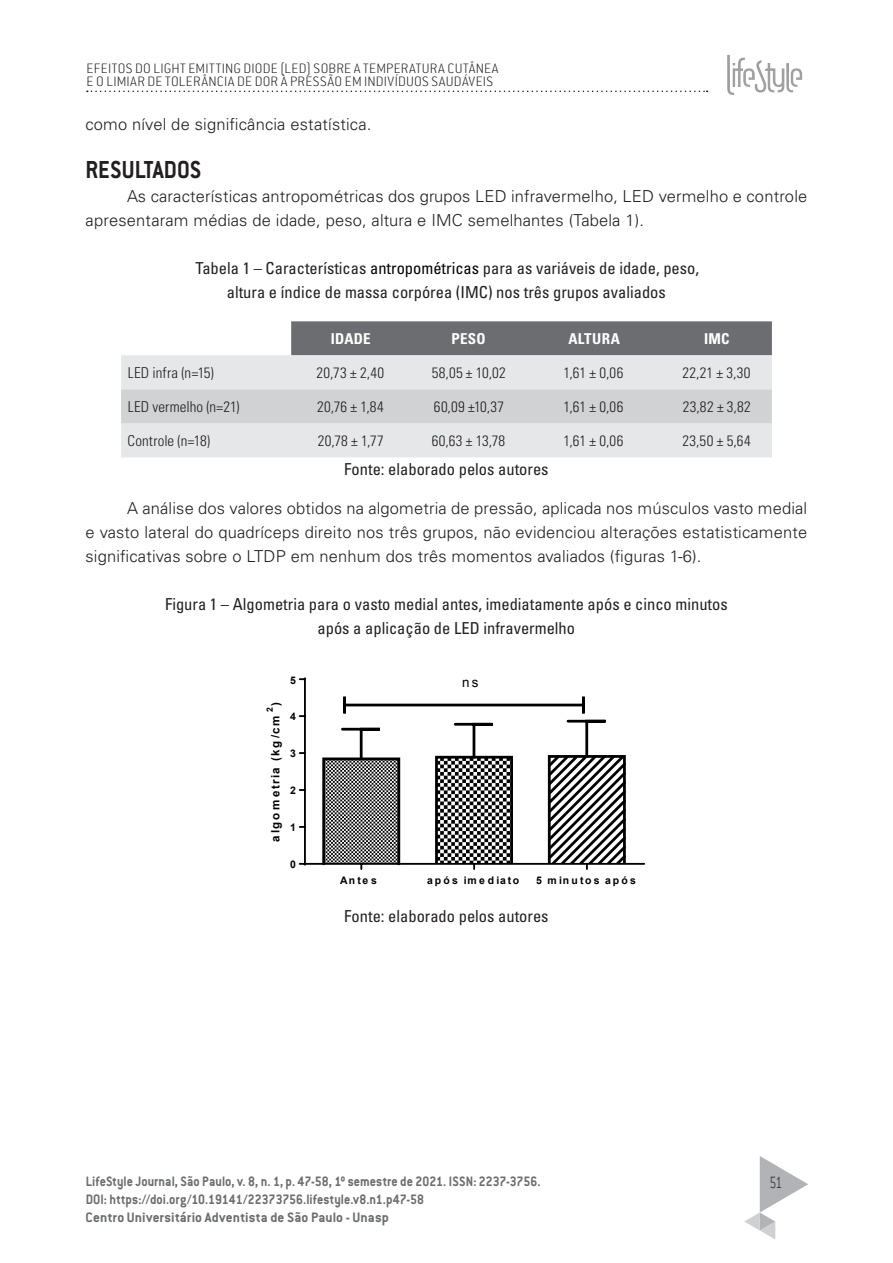
<style>
.page{position:relative;width:893px;height:1263px;background:#fff}
.page>*{position:absolute;margin:0;border:0;box-sizing:border-box;transform-origin:0 0}
.T2{font:700 27px "Conduit ITC Std";color:#231f20;scale:.9 1}
.t1{font:200 18px "Conduit ITC Std";color:#231f20;scale:.75 1}
.CORPO{font:300 16.5px/24px "Univers LT Std";letter-spacing:.01em;color:#231f20}
.Legenda{font:condensed 16.5px/24px "Univers LT Std";color:#231f20;text-align:center}
.Legenda2{font:condensed 16.5px "Univers LT Std";color:#231f20}
.t2{font:700 15px/18px "Conduit ITC Std";letter-spacing:.005em;color:#6c6d70;scale:.91 1}
.Celula{font:300 condensed 15px "Univers LT Std";letter-spacing:.015em;color:#231f20}
.t3{font:200 15px/13.5px "Conduit ITC Std";letter-spacing:.02em;color:#231f20}
.Cabeçalho{font:700 condensed 15px "Univers LT Std";letter-spacing:.015em;color:#fff}
.t4{font:13.35px "Arial";color:#000}
.t5{font:700 11.55px "Arial";letter-spacing:.175em;color:#000}
.t6{font:700 10.5px "Arial";letter-spacing:.215em;color:#000}
.t7{font:700 10.5px "Arial";letter-spacing:.195em;color:#000}
.t8{font:700 8.55px "Arial";color:#000}
.s1{color:#000}
</style>
<div class="page">
<svg style="left:744px;top:1156px;width:64px;height:83px"></svg>
<svg style="left:87px;top:91px;width:621px;height:1px"></svg>
<div style="left:727px;top:54px;width:77px;height:43px;background:#231f20;opacity:.75"></div>
<div style="left:291px;top:321px;width:481px;height:34px;background:#6c6d70"></div>
<div style="left:121px;top:355px;width:651px;height:102px;background:#e6e7e9"></div>
<div style="left:121px;top:389px;width:651px;height:34px;background:#d1d2d4"></div>
<div style="left:322px;top:757px;width:78px;height:108px;border:3px solid #000"></div>
<hr style="left:304px;top:863px;width:340px;height:2px;background:#000">
<svg style="left:324px;top:727px;width:75px;height:142px"></svg>
<svg style="left:435px;top:722px;width:78px;height:147px"></svg>
<svg style="left:545px;top:719px;width:83px;height:150px"></svg>
<hr style="left:304px;top:678px;width:2px;height:187px;background:#000">
<hr style="left:345px;top:704px;width:238px;height:2px;background:#000">
<hr style="left:582px;top:697px;width:3px;height:16px;background:#000">
<hr style="left:343px;top:697px;width:3px;height:16px;background:#000">
<p class="t3" style="left:87px;top:61px;width:414px">EFEITOS DO LIGHT EMITTING DIODE (LED) SOBRE A TEMPERATURA CUTÂNEA<br>E O LIMIAR DE TOLERÂNCIA DE DOR À PRESSÃO EM INDIVÍDUOS SAUDÁVEIS</p>
<p class="CORPO" style="left:85px;top:112px;width:287px">como nível de significância estatística.</p>
<p class="T2" style="left:85px;top:154px;width:130px">RESULTADOS</p>
<p class="CORPO" style="left:86px;top:184px;width:723px;text-indent:41px">As características antropométricas dos grupos LED infravermelho, LED vermelho e controle apresentaram médias de idade, peso, altura e IMC semelhantes (Tabela 1).</p>
<p class="Legenda" style="left:195px;top:256px;width:505px">Tabela 1 – Características <span class="s1">antropométricas</span> para as variáveis de idade, peso, altura e índice de massa corpórea (IMC) nos três grupos avaliados</p>
<p class="Cabeçalho" style="left:331px;top:329px;width:41px">IDADE</p>
<p class="Cabeçalho" style="left:451px;top:329px;width:36px">PESO</p>
<p class="Cabeçalho" style="left:568px;top:329px;width:53px">ALTURA</p>
<p class="Cabeçalho" style="left:704px;top:329px;width:27px">IMC</p>
<p class="Celula" style="left:128px;top:363px;width:87px">LED infra (n=15)</p>
<p class="Celula" style="left:316px;top:363px;width:69px">20,73 ± 2,40</p>
<p class="Celula" style="left:432px;top:363px;width:76px">58,05 ± 10,02</p>
<p class="Celula" style="left:563px;top:363px;width:61px">1,61 ± 0,06</p>
<p class="Celula" style="left:682px;top:363px;width:69px">22,21 ± 3,30</p>
<p class="Celula" style="left:128px;top:397px;width:113px">LED vermelho (n=21)</p>
<p class="Celula" style="left:317px;top:397px;width:68px">20,76 ± 1,84</p>
<p class="Celula" style="left:434px;top:397px;width:72px">60,09 ±10,37</p>
<p class="Celula" style="left:563px;top:397px;width:61px">1,61 ± 0,06</p>
<p class="Celula" style="left:683px;top:397px;width:69px">23,82 ± 3,82</p>
<p class="Celula" style="left:128px;top:431px;width:84px">Controle (n=18)</p>
<p class="Celula" style="left:318px;top:431px;width:68px">20,78 ± 1,77</p>
<p class="Celula" style="left:432px;top:431px;width:75px">60,63 ± 13,78</p>
<p class="Celula" style="left:563px;top:431px;width:61px">1,61 ± 0,06</p>
<p class="Celula" style="left:682px;top:431px;width:70px">23,50 ± 5,64</p>
<p class="Legenda2" style="left:344px;top:459px;width:206px">Fonte: elaborado pelos autores</p>
<p class="CORPO" style="left:85px;top:496px;width:723px;text-align:justify;text-indent:42px">A análise dos valores obtidos na algometria de pressão, aplicada nos músculos vasto medial e vasto lateral do quadríceps direito nos três grupos, não evidenciou alterações estatisticamente significativas sobre o LTDP em nenhum dos três momentos avaliados (figuras 1-6).</p>
<p class="Legenda" style="left:165px;top:592px;width:564px">Figura 1 – Algometria para o vasto medial antes, imediatamente após e cinco minutos após a aplicação de LED infravermelho</p>
<p class="t5" style="left:268px;top:706px;width:5px;rotate:-90deg">)</p>
<p class="t8" style="left:264px;top:712px;width:6px;rotate:-90deg">2</p>
<p class="t5" style="left:268px;top:842px;width:127px;rotate:-90deg">algometria (kg/cm</p>
<p class="t6" style="left:290px;top:673px;width:7px">5</p>
<p class="t4" style="left:462px;top:673px;width:18px">ns</p>
<p class="t6" style="left:290px;top:710px;width:7px">4</p>
<p class="t6" style="left:290px;top:747px;width:7px">3</p>
<p class="t6" style="left:290px;top:784px;width:7px">2</p>
<p class="t6" style="left:290px;top:821px;width:7px">1</p>
<p class="t6" style="left:290px;top:857px;width:7px">0</p>
<p class="t6" style="left:340px;top:873px;width:38px">Antes</p>
<p class="t7" style="left:427px;top:873px;width:93px">após imediato</p>
<p class="t6" style="left:536px;top:873px;width:101px">5 minutos após</p>
<p class="Legenda2" style="left:344px;top:906px;width:206px">Fonte: elaborado pelos autores</p>
<p class="t2" style="left:86px;top:1171px;width:501px">LifeStyle Journal, São Paulo, v. 8, n. 1, p. 47-58, 1º semestre de 2021. ISSN: 2237-3756.<br>DOI: https://doi.org/10.19141/22373756.lifestyle.v8.n1.p47-58<br>Centro Universitário Adventista de São Paulo - Unasp</p>
<p class="t1" style="left:769px;top:1172px;width:19px">51</p>
</div>
